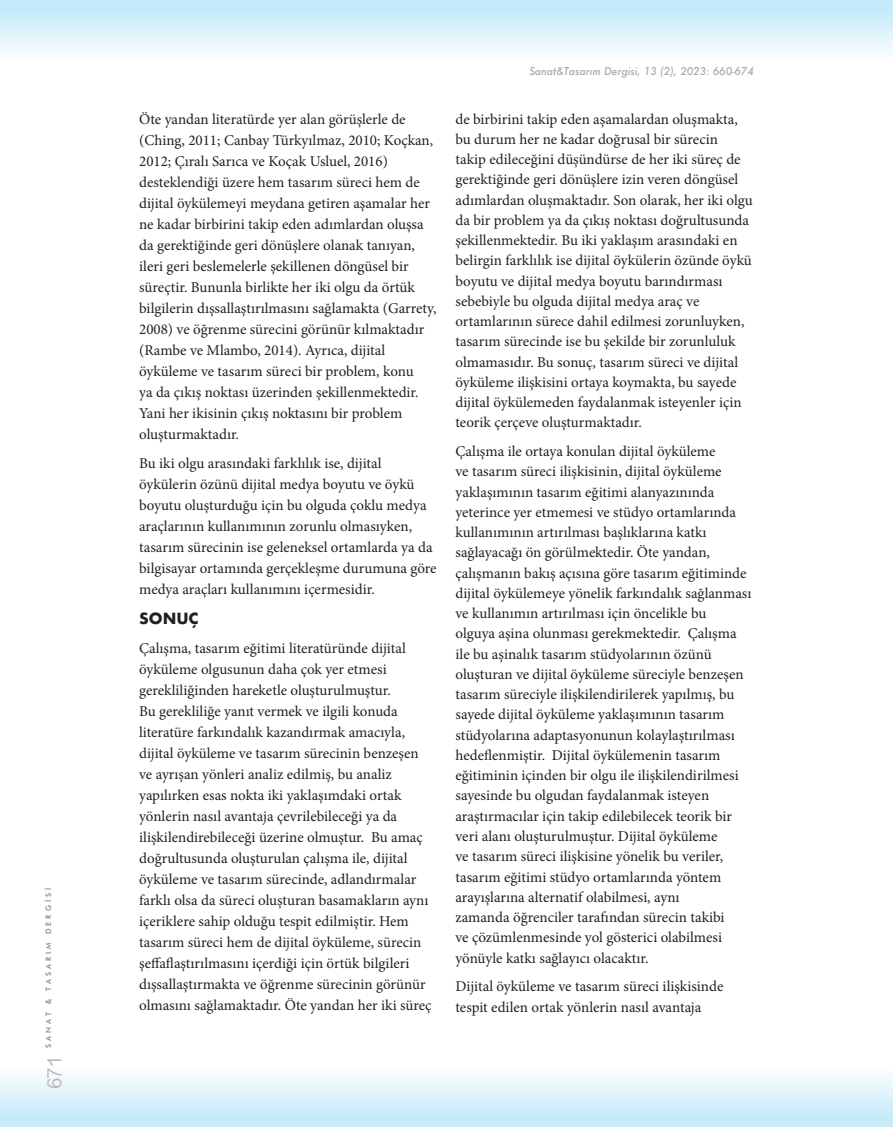
<style>
.page{position:relative;width:893px;height:1127px;background:#fff}
.page>*{position:absolute;margin:0;border:0;box-sizing:border-box;transform-origin:0 0}
.t1{font:18px "Oriya Sangam MN";color:#b6b7bb}
.t2{font:15px/20.2px "Minion Pro";color:#231f20}
.t3{font:700 15px "Futura";color:#231f20}
.t4{font:italic 500 10.5px "Futura";color:#a8a9ad}
.t5{font:500 7.5px "Futura BT";letter-spacing:.4em;color:#808285}
</style>
<div class="page">
<div style="left:0;top:1045px;width:893px;height:82px;background:linear-gradient(to bottom,#fff,#c3e9fa)"></div>
<div style="left:0;top:0;width:893px;height:81px;background:linear-gradient(to bottom,#c0e8f9,#fff)"></div>
<p class="t5" style="left:44px;top:1047px;width:161px;rotate:-90deg">SANAT &amp; TASARIM DERGİSİ</p>
<p class="t1" style="left:42px;top:1089px;width:35px;rotate:-90deg">671</p>
<p class="t2" style="left:139px;top:108px;width:299px;line-height:21px">Öte yandan literatürde yer alan görüşlerle de (Ching, 2011; Canbay Türkyılmaz, 2010; Koçkan, 2012; Çıralı Sarıca ve Koçak Usluel, 2016) desteklendiği üzere hem tasarım süreci hem de dijital öykülemeyi meydana getiren aşamalar her ne kadar birbirini takip eden adımlardan oluşsa da gerektiğinde geri dönüşlere olanak tanıyan, ileri geri beslemelerle şekillenen döngüsel bir süreçtir. Bununla birlikte her iki olgu da örtük bilgilerin dışsallaştırılmasını sağlamakta (Garrety, 2008) ve öğrenme sürecini görünür kılmaktadır (Rambe ve Mlambo, 2014). Ayrıca, dijital öyküleme ve tasarım süreci bir problem, konu<br>ya da çıkış noktası üzerinden şekillenmektedir.<br>Yani her ikisinin çıkış noktasını bir problem oluşturmaktadır.</p>
<p class="t2" style="left:139px;top:453px;width:299px;line-height:21px">Bu iki olgu arasındaki farklılık ise, dijital öykülerin özünü dijital medya boyutu ve öykü boyutu oluşturduğu için bu olguda çoklu medya araçlarının kullanımının zorunlu olmasıyken, tasarım sürecinin ise geleneksel ortamlarda ya da bilgisayar ortamında gerçekleşme durumuna göre medya araçları kullanımını içermesidir.</p>
<p class="t3" style="left:139px;top:607px;width:61px">SONUÇ</p>
<p class="t2" style="left:139px;top:638px;width:294px;line-height:21px">Çalışma, tasarım eğitimi literatüründe dijital öyküleme olgusunun daha çok yer etmesi gerekliliğinden hareketle oluşturulmuştur.<br>Bu gerekliliğe yanıt vermek ve ilgili konuda literatüre farkındalık kazandırmak amacıyla, dijital öyküleme ve tasarım sürecinin benzeşen ve ayrışan yönleri analiz edilmiş, bu analiz yapılırken esas nokta iki yaklaşımdaki ortak yönlerin nasıl avantaja çevrilebileceği ya da ilişkilendirebileceği üzerine olmuştur. Bu amaç doğrultusunda oluşturulan çalışma ile, dijital öyküleme ve tasarım sürecinde, adlandırmalar farklı olsa da süreci oluşturan basamakların aynı içeriklere sahip olduğu tespit edilmiştir. Hem tasarım süreci hem de dijital öyküleme, sürecin şeffaflaştırılmasını içerdiği için örtük bilgileri dışsallaştırmakta ve öğrenme sürecinin görünür olmasını sağlamaktadır. Öte yandan her iki süreç</p>
<p class="t4" style="left:529px;top:64px;width:226px">Sanat&amp;Tasarım Dergisi, 13 (2), 2023: 660-674</p>
<p class="t2" style="left:455px;top:109px;width:299px">de birbirini takip eden aşamalardan oluşmakta, bu durum her ne kadar doğrusal bir sürecin<br>takip edileceğini düşündürse de her iki süreç de gerektiğinde geri dönüşlere izin veren döngüsel adımlardan oluşmaktadır. Son olarak, her iki olgu da bir problem ya da çıkış noktası doğrultusunda şekillenmektedir. Bu iki yaklaşım arasındaki en belirgin farklılık ise dijital öykülerin özünde öykü boyutu ve dijital medya boyutu barındırması sebebiyle bu olguda dijital medya araç ve ortamlarının sürece dahil edilmesi zorunluyken, tasarım sürecinde ise bu şekilde bir zorunluluk olmamasıdır. Bu sonuç, tasarım süreci ve dijital öyküleme ilişkisini ortaya koymakta, bu sayede dijital öykülemeden faydalanmak isteyenler için teorik çerçeve oluşturmaktadır.</p>
<p class="t2" style="left:455px;top:441px;width:297px">Çalışma ile ortaya konulan dijital öyküleme<br>ve tasarım süreci ilişkisinin, dijital öyküleme yaklaşımının tasarım eğitimi alanyazınında yeterince yer etmemesi ve stüdyo ortamlarında kullanımının artırılması başlıklarına katkı sağlayacağı ön görülmektedir. Öte yandan, çalışmanın bakış açısına göre tasarım eğitiminde dijital öykülemeye yönelik farkındalık sağlanması ve kullanımın artırılması için öncelikle bu<br>olguya aşina olunması gerekmektedir. Çalışma ile bu aşinalık tasarım stüdyolarının özünü oluşturan ve dijital öyküleme süreciyle benzeşen tasarım süreciyle ilişkilendirilerek yapılmış, bu sayede dijital öyküleme yaklaşımının tasarım stüdyolarına adaptasyonunun kolaylaştırılması hedeflenmiştir. Dijital öykülemenin tasarım eğitiminin içinden bir olgu ile ilişkilendirilmesi sayesinde bu olgudan faydalanmak isteyen araştırmacılar için takip edilebilecek teorik bir veri alanı oluşturulmuştur. Dijital öyküleme<br>ve tasarım süreci ilişkisine yönelik bu veriler, tasarım eğitimi stüdyo ortamlarında yöntem arayışlarına alternatif olabilmesi, aynı<br>zamanda öğrenciler tarafından sürecin takibi<br>ve çözümlenmesinde yol gösterici olabilmesi yönüyle katkı sağlayıcı olacaktır.</p>
<p class="t2" style="left:455px;top:976px;width:269px">Dijital öyküleme ve tasarım süreci ilişkisinde tespit edilen ortak yönlerin nasıl avantaja</p>
</div>
